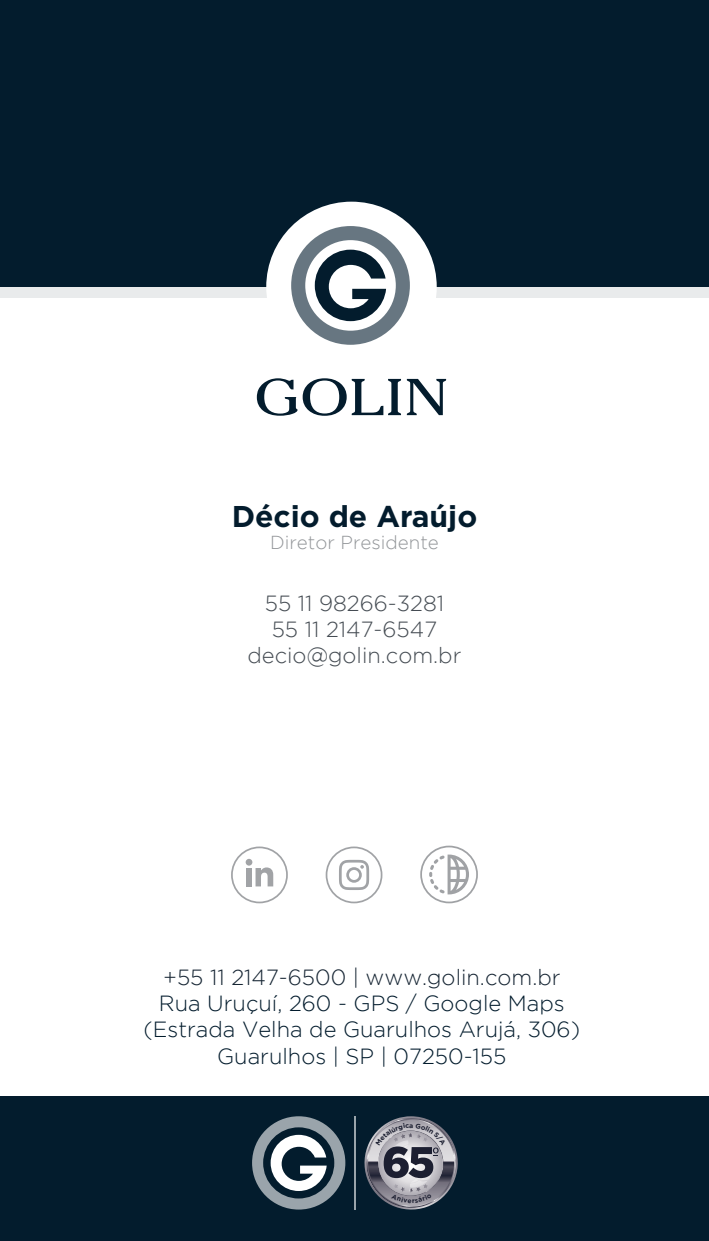
<style>
.page{position:relative;width:709px;height:1241px;background:#fff}
.page>*{position:absolute;margin:0;border:0;box-sizing:border-box;transform-origin:0 0}
.t1{font:700 30px "Gotham";color:#031c2d}
.t2{font:300 21.88px/26.2px "Gotham";color:#031c2d;text-align:center}
.t3{font:300 21.88px/26.2px "Gotham";color:#454c53;text-align:center}
.t4{font:300 21.88px "Gotham";color:#162533}
.t5{font:300 18.75px "Gotham";color:#939699}
</style>
<div class="page">
<div style="left:0;top:283px;width:709px;height:14px;background:#e9ebec"></div>
<div style="left:0;top:0;width:709px;height:287px;background:#031c2d"></div>
<div style="left:266px;top:202px;width:171px;height:170px;background:#fff;border-radius:50%"></div>
<svg style="left:257px;top:378px;width:189px;height:38px"></svg>
<svg style="left:291px;top:226px;width:119px;height:119px"></svg>
<div style="left:0;top:1095px;width:709px;height:145px;background:#031c2d"></div>
<svg style="left:252px;top:1116px;width:93px;height:93px"></svg>
<hr style="left:354px;top:1116px;width:2px;height:93px;background:#fff">
<div style="left:246px;top:867px;width:6px;height:19px;background:#a1a3a6"></div>
<div style="left:246px;top:858px;width:6px;height:7px;background:#a1a3a6;border-radius:50%"></div>
<svg style="left:255px;top:867px;width:18px;height:19px"></svg>
<div style="left:231px;top:846px;width:57px;height:57px;border:2px solid #a1a3a6;border-radius:50%"></div>
<div style="left:326px;top:846px;width:56px;height:57px;border:2px solid #a1a3a6;border-radius:50%"></div>
<svg style="left:339px;top:859px;width:30px;height:30px"></svg>
<div style="left:420px;top:845px;width:58px;height:58px;border:2px solid #a0a2a5;border-radius:28px"></div>
<svg style="left:429px;top:854px;width:40px;height:40px"></svg>
<svg style="left:364px;top:1116px;width:94px;height:94px"></svg>
<h1 class="t1" style="left:232px;top:496px;width:247px">Décio de Araújo</h1>
<p class="t5" style="left:270px;top:532px;width:170px">Diretor Presidente</p>
<p class="t3" style="left:247px;top:589px;width:215px">55 11 98266-3281<br>55 11 2147-6547 decio@golin.com.br</p>
<p class="t4" style="left:163px;top:964px;width:399px">+55 11 2147-6500 | www.golin.com.br</p>
<p class="t2" style="left:143px;top:989px;width:438px">Rua Uruçuí, 260 - GPS / Google Maps (Estrada Velha de Guarulhos Arujá, 306)<br>Guarulhos | SP | 07250-155</p>
</div>
